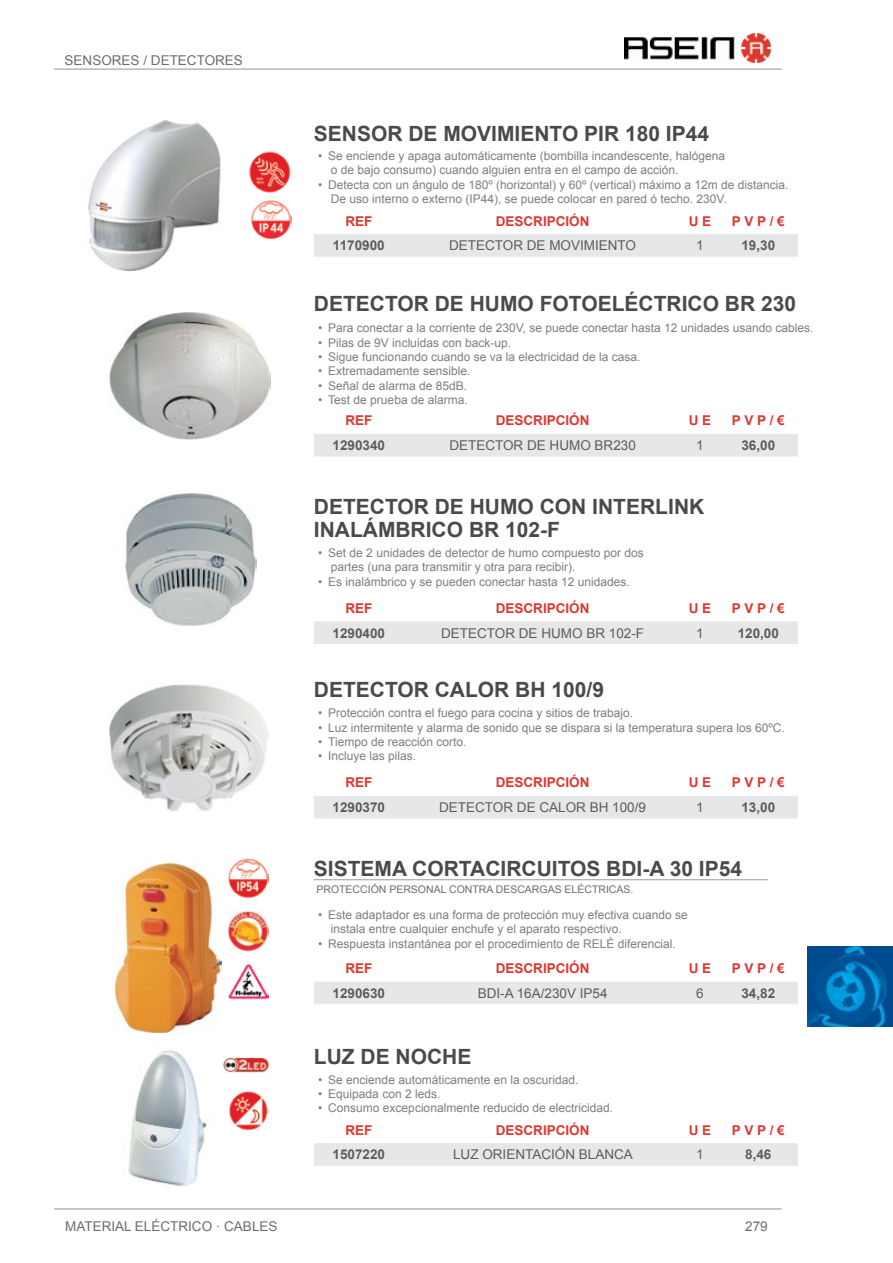
<style>
.page{position:relative;width:893px;height:1263px;background:#fff}
.page>*{position:absolute;margin:0;border:0;box-sizing:border-box;transform-origin:0 0}
.t1{font:700 21px/22.5px "Arial";color:#4a4a4d}
.t2{font:700 13.5px "Arial";color:#e0362f}
.t3{font:13.5px "Arial";color:#5d5d60}
.t4{font:700 13.5px "Arial";color:#5d5d60}
.t5{font:13.5px "Arial";color:#6b6c6f}
.t6{font:12px/14.4px "Arial";color:#7c7e81}
.t7{font:10.5px "Arial";color:#6b6c6f}
</style>
<div class="page">
<img style="left:807px;top:946px;width:86px;height:81px">
<hr style="left:54px;top:1209px;width:728px;height:1px;background:#919396">
<hr style="left:54px;top:69px;width:728px;height:1px;background:#919396">
<img style="left:624px;top:33px;width:146px;height:30px">
<img style="left:114px;top:862px;width:108px;height:172px">
<img style="left:251px;top:200px;width:40px;height:39px">
<div style="left:314px;top:234px;width:484px;height:23px;background:#e6e7e8"></div>
<div style="left:314px;top:434px;width:484px;height:22px;background:#e6e7e8"></div>
<div style="left:314px;top:621px;width:484px;height:23px;background:#e6e7e8"></div>
<div style="left:314px;top:796px;width:484px;height:22px;background:#e6e7e8"></div>
<div style="left:314px;top:982px;width:484px;height:22px;background:#e6e7e8"></div>
<div style="left:314px;top:1143px;width:484px;height:23px;background:#e6e7e8"></div>
<hr style="left:314px;top:879px;width:454px;height:1px;background:#999b9e">
<img style="left:88px;top:120px;width:133px;height:151px">
<img style="left:249px;top:151px;width:42px;height:42px">
<img style="left:109px;top:312px;width:162px;height:127px">
<img style="left:125px;top:493px;width:131px;height:133px">
<img style="left:109px;top:684px;width:159px;height:127px">
<img style="left:228px;top:858px;width:40px;height:40px">
<img style="left:227px;top:911px;width:41px;height:41px">
<img style="left:228px;top:964px;width:40px;height:36px">
<img style="left:222px;top:1057px;width:46px;height:16px">
<img style="left:229px;top:1091px;width:39px;height:40px">
<img style="left:128px;top:1050px;width:79px;height:137px">
<p class="t5" style="left:65px;top:51px;width:11px">sensores</p>
<p class="t5" style="left:143px;top:51px;width:18px">/ detectores</p>
<h1 class="t1" style="left:314px;top:123px;width:397px">SENSOR DE MOVIMIENTO PIR 180 IP44</h1>
<p class="t6" style="left:331px;top:148px;width:396px;text-indent:-13px">• Se enciende y apaga automáticamente (bombilla incandescente, halógena o de bajo consumo) cuando alguien entra en el campo de acción.</p>
<p class="t6" style="left:331px;top:177px;width:459px;text-indent:-13px">• Detecta con un ángulo de 180º (horizontal) y 60º (vertical) máximo a 12m de distancia.<br>De uso interno o externo (IP44), se puede colocar en pared ó techo. 230V.</p>
<p class="t2" style="left:345px;top:212px;width:28px">REF</p>
<p class="t2" style="left:496px;top:212px;width:95px">DESCRIPCIÓN</p>
<p class="t2" style="left:689px;top:212px;width:24px">U E</p>
<p class="t2" style="left:732px;top:212px;width:54px">P V P / €</p>
<p class="t4" style="left:333px;top:237px;width:53px">1170900</p>
<p class="t3" style="left:449px;top:237px;width:189px">DETECTOR DE MOVIMIENTO</p>
<p class="t3" style="left:696px;top:237px;width:9px">1</p>
<p class="t4" style="left:741px;top:237px;width:35px">19,30</p>
<h1 class="t1" style="left:314px;top:293px;width:484px">DETECTOR DE HUMO FOTOELÉCTRICO BR 230</h1>
<p class="t6" style="left:318px;top:321px;width:497px">• Para conectar a la corriente de 230V, se puede conectar hasta 12 unidades usando cables.</p>
<p class="t6" style="left:318px;top:335px;width:194px">• Pilas de 9V incluidas con back-up.</p>
<p class="t6" style="left:318px;top:350px;width:324px">• Sigue funcionando cuando se va la electricidad de la casa.</p>
<p class="t6" style="left:318px;top:364px;width:154px">• Extremadamente sensible.</p>
<p class="t6" style="left:318px;top:378px;width:150px">• Señal de alarma de 85dB.</p>
<p class="t6" style="left:318px;top:393px;width:151px">• Test de prueba de alarma.</p>
<p class="t2" style="left:345px;top:412px;width:28px">REF</p>
<p class="t2" style="left:496px;top:412px;width:95px">DESCRIPCIÓN</p>
<p class="t2" style="left:689px;top:412px;width:24px">U E</p>
<p class="t2" style="left:732px;top:412px;width:54px">P V P / €</p>
<p class="t4" style="left:333px;top:436px;width:54px">1290340</p>
<p class="t3" style="left:449px;top:437px;width:188px">DETECTOR DE HUMO BR230</p>
<p class="t3" style="left:696px;top:437px;width:9px">1</p>
<p class="t4" style="left:741px;top:436px;width:35px">36,00</p>
<h1 class="t1" style="left:314px;top:496px;width:392px">DETECTOR DE HUMO CON INTERLINK<br>INALÁMBRICO BR 102-F</h1>
<p class="t6" style="left:331px;top:545px;width:314px;text-indent:-13px">• Set de 2 unidades de detector de humo compuesto por dos partes (una para transmitir y otra para recibir).</p>
<p class="t6" style="left:318px;top:574px;width:313px">• Es inalámbrico y se pueden conectar hasta 12 unidades.</p>
<p class="t2" style="left:345px;top:599px;width:28px">REF</p>
<p class="t2" style="left:496px;top:599px;width:95px">DESCRIPCIÓN</p>
<p class="t2" style="left:689px;top:599px;width:24px">U E</p>
<p class="t2" style="left:732px;top:599px;width:54px">P V P / €</p>
<p class="t4" style="left:333px;top:624px;width:54px">1290400</p>
<p class="t3" style="left:441px;top:624px;width:205px">DETECTOR DE HUMO BR 102-F</p>
<p class="t3" style="left:696px;top:624px;width:9px">1</p>
<p class="t4" style="left:738px;top:624px;width:43px">120,00</p>
<h1 class="t1" style="left:314px;top:679px;width:292px">DETECTOR CALOR BH 100/9</h1>
<p class="t6" style="left:318px;top:706px;width:317px">• Protección contra el fuego para cocina y sitios de trabajo.</p>
<p class="t6" style="left:318px;top:720px;width:468px">• Luz intermitente y alarma de sonido que se dispara si la temperatura supera los 60ºC.</p>
<p class="t6" style="left:318px;top:735px;width:150px">• Tiempo de reacción corto.</p>
<p class="t6" style="left:318px;top:749px;width:100px">• Incluye las pilas.</p>
<p class="t2" style="left:345px;top:774px;width:28px">REF</p>
<p class="t2" style="left:496px;top:774px;width:95px">DESCRIPCIÓN</p>
<p class="t2" style="left:689px;top:774px;width:24px">U E</p>
<p class="t2" style="left:732px;top:774px;width:54px">P V P / €</p>
<p class="t4" style="left:333px;top:798px;width:54px">1290370</p>
<p class="t3" style="left:439px;top:798px;width:208px">DETECTOR DE CALOR BH 100/9</p>
<p class="t3" style="left:696px;top:798px;width:9px">1</p>
<p class="t4" style="left:741px;top:798px;width:35px">13,00</p>
<h1 class="t1" style="left:314px;top:858px;width:430px">SISTEMA CORTACIRCUITOS BDI-A 30 IP54</h1>
<p class="t7" style="left:316px;top:882px;width:319px">PROTECCIÓN PERSONAL CONTRA DESCARGAS ELÉCTRICAS.</p>
<p class="t6" style="left:331px;top:907px;width:358px;text-indent:-13px">• Este adaptador es una forma de protección muy efectiva cuando se instala entre cualquier enchufe y el aparato respectivo.</p>
<p class="t6" style="left:318px;top:936px;width:359px">• Respuesta instantánea por el procedimiento de RELÉ diferencial.</p>
<p class="t2" style="left:345px;top:959px;width:28px">REF</p>
<p class="t2" style="left:496px;top:959px;width:95px">DESCRIPCIÓN</p>
<p class="t2" style="left:689px;top:959px;width:24px">U E</p>
<p class="t2" style="left:732px;top:959px;width:54px">P V P / €</p>
<p class="t4" style="left:333px;top:984px;width:54px">1290630</p>
<p class="t3" style="left:478px;top:984px;width:131px">BDI-A 16A/230V IP54</p>
<p class="t3" style="left:696px;top:984px;width:9px">6</p>
<p class="t4" style="left:741px;top:984px;width:35px">34,82</p>
<h1 class="t1" style="left:314px;top:1046px;width:159px">LUZ DE NOCHE</h1>
<p class="t6" style="left:318px;top:1072px;width:262px">• Se enciende automáticamente en la oscuridad.</p>
<p class="t6" style="left:318px;top:1087px;width:124px">• Equipada con 2 leds.</p>
<p class="t6" style="left:318px;top:1101px;width:296px">• Consumo excepcionalmente reducido de electricidad.</p>
<p class="t2" style="left:345px;top:1121px;width:28px">REF</p>
<p class="t2" style="left:496px;top:1121px;width:95px">DESCRIPCIÓN</p>
<p class="t2" style="left:689px;top:1121px;width:24px">U E</p>
<p class="t2" style="left:732px;top:1121px;width:54px">P V P / €</p>
<p class="t4" style="left:333px;top:1145px;width:54px">1507220</p>
<p class="t3" style="left:453px;top:1146px;width:181px">LUZ ORIENTACIÓN BLANCA</p>
<p class="t3" style="left:696px;top:1146px;width:9px">1</p>
<p class="t4" style="left:745px;top:1145px;width:28px">8,46</p>
<p class="t5" style="left:65px;top:1218px;width:214px">MATERIAL ELÉCTRICO · CABLES</p>
<p class="t5" style="left:745px;top:1218px;width:24px">279</p>
</div>
